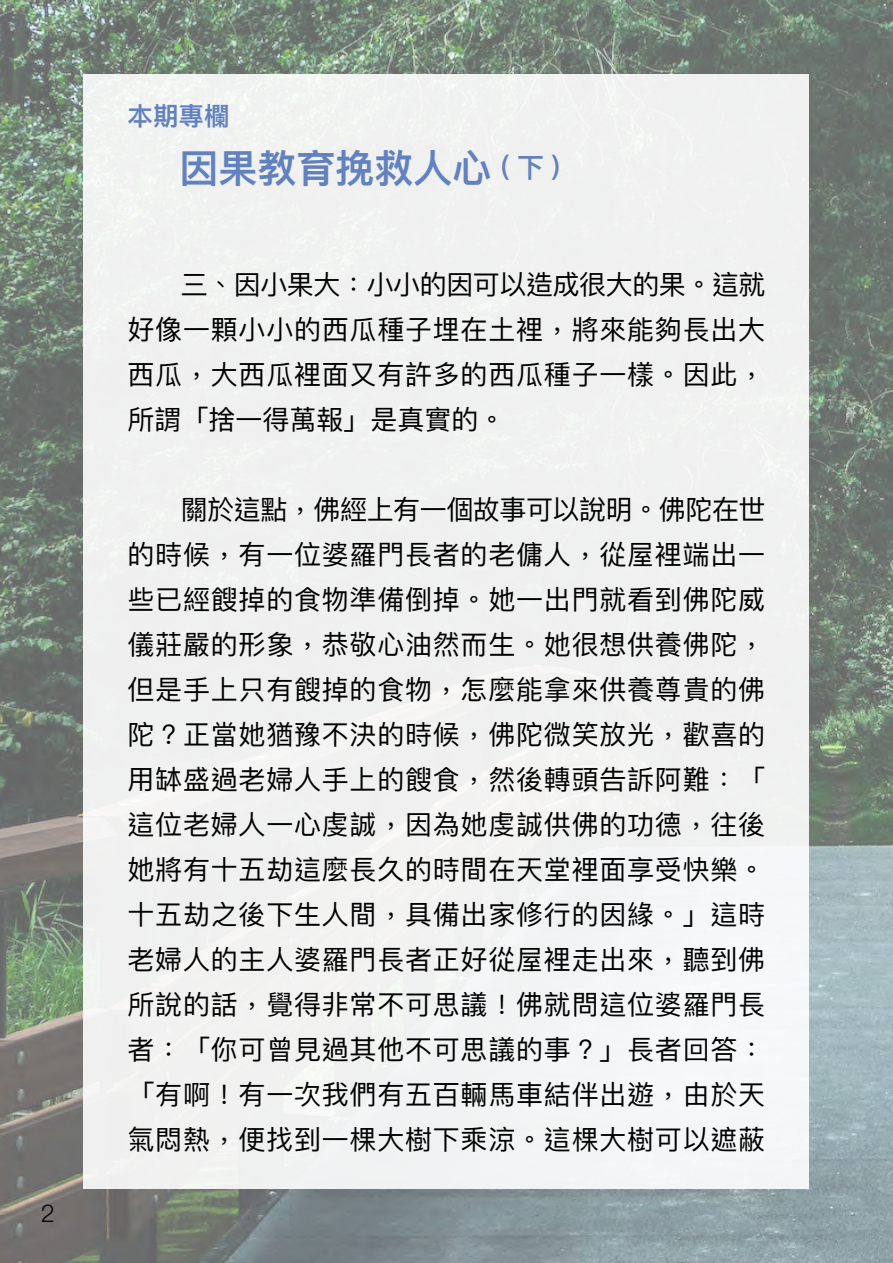
<style>
.page{position:relative;width:893px;height:1263px;background:#fff}
.page>*{position:absolute;margin:0;border:0;box-sizing:border-box;transform-origin:0 0}
.t1{font:600 39px "Ping Fang SC";color:#6281c0}
.t2{font:27px/45px "Ping Fang TC";letter-spacing:.03em;color:#000;text-align:justify}
.t3{font:600 25.5px "Ping Fang SC";color:#6281c0}
.t4{font:300 24px "Ping Fang TC";color:#000}
.s1{font-size:27px}
</style>
<div class="page">
<img style="left:0;top:0;width:893px;height:1263px">
<div style="left:84px;top:74px;width:725px;height:1114px;background:#f0f1f0"></div>
<p class="t4" style="left:40px;top:1198px;width:16px">2</p>
<p class="t3" style="left:128px;top:100px;width:104px">本期專欄</p>
<h1 class="t1" style="left:180px;top:144px;width:382px">因果教育挽救人心 <span class="s1">( 下 )</span></h1>
<p class="t2" style="left:128px;top:261px;width:639px">　　三、因小果大：小小的因可以造成很大的果。這就好像一顆小小的西瓜種子埋在土裡，將來能夠長出大西瓜，大西瓜裡面又有許多的西瓜種子一樣。因此，所謂「捨一得萬報」是真實的。</p>
<p class="t2" style="left:128px;top:486px;width:639px">　　關於這點，佛經上有一個故事可以說明。佛陀在世的時候，有一位婆羅門長者的老傭人，從屋裡端出一些已經餿掉的食物準備倒掉。她一出門就看到佛陀威儀莊嚴的形象，恭敬心油然而生。她很想供養佛陀，但是手上只有餿掉的食物，怎麼能拿來供養尊貴的佛陀？正當她猶豫不決的時候，佛陀微笑放光，歡喜的用缽盛過老婦人手上的餿食，然後轉頭告訴阿難：「這位老婦人一心虔誠，因為她虔誠供佛的功德，往後她將有十五劫這麼長久的時間在天堂裡面享受快樂。十五劫之後下生人間，具備出家修行的因緣。」這時老婦人的主人婆羅門長者正好從屋裡走出來，聽到佛所說的話，覺得非常不可思議！佛就問這位婆羅門長者：「你可曾見過其他不可思議的事？」長者回答：「有啊！有一次我們有五百輛馬車結伴出遊，由於天氣悶熱，便找到一棵大樹下乘涼。這棵大樹可以遮蔽</p>
</div>
